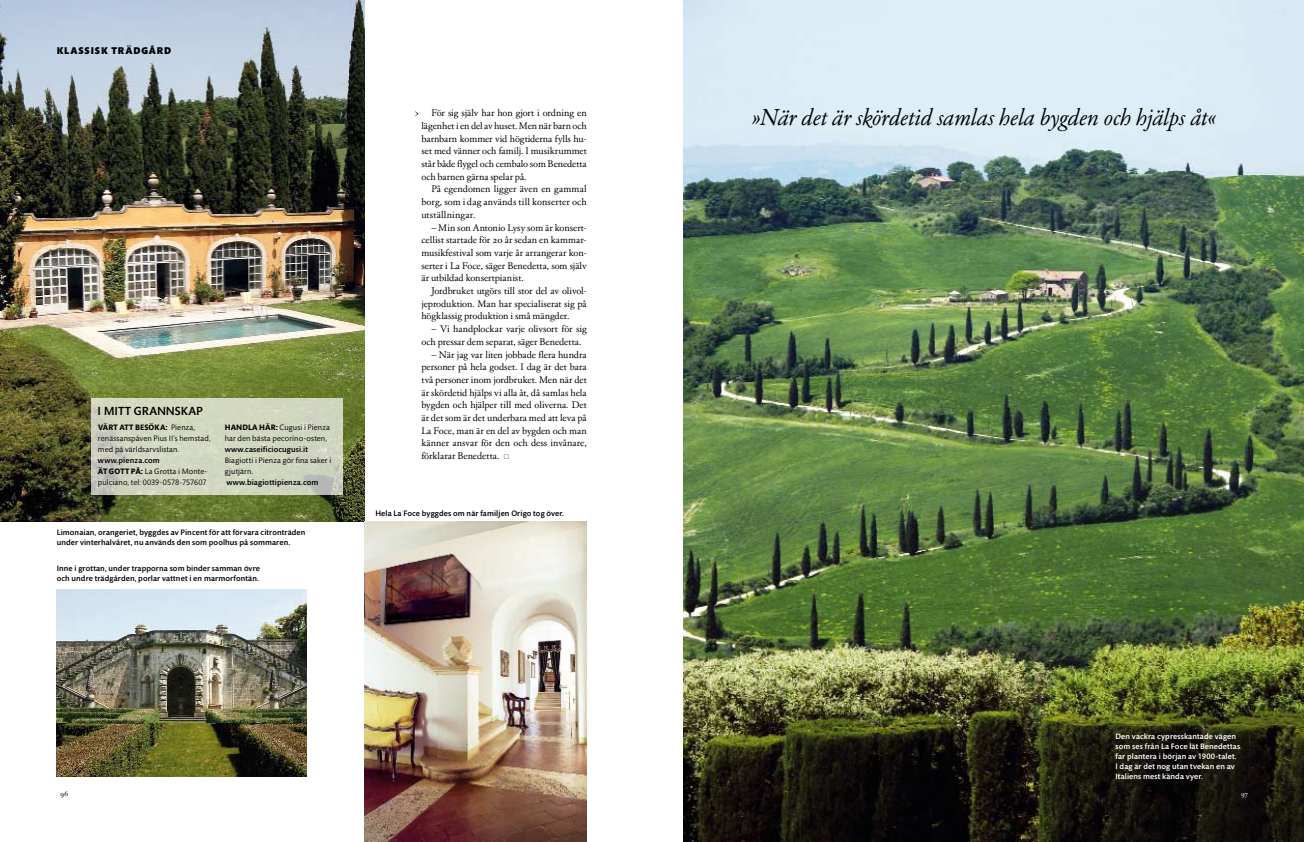
<style>
.page{position:relative;width:1304px;height:842px;background:#fff}
.page>*{position:absolute;margin:0;border:0;box-sizing:border-box;transform-origin:0 0}
.t1{font:italic 24px "Garamond Classico";color:#000}
.t2{font:500 12px "Mundo Sans";letter-spacing:-.005em;color:#000}
.t3{font:10px/12.7px "Garamond Classico";color:#000;text-align:justify}
.t4{font:900 10px "Mundo Sans";letter-spacing:.085em;color:#000}
.t5{font:500 8px/10px "Mundo Sans";letter-spacing:.015em;color:#000}
.t6{font:8px/11px "Mundo Sans";letter-spacing:.01em;color:#000}
.t7{font:500 8px/10px "Mundo Sans";letter-spacing:.015em;color:#fff}
.t8{font:7px "Garamond Classico SC";color:#000}
.t9{font:7px "Garamond Classico SC";color:#fff}
.s1{font-weight:700}
.s2{font-weight:500}
.s3{font-family:"Garamond Classico SC"}
</style>
<div class="page">
<img style="left:683px;top:0;width:621px;height:842px">
<img style="left:57px;top:590px;width:249px;height:187px">
<img style="left:0;top:0;width:365px;height:522px">
<svg style="left:91px;top:399px;width:252px;height:96px;background:#d0d4bf"></svg>
<img style="left:365px;top:522px;width:222px;height:320px">
<p class="t4" style="left:57px;top:45px;width:116px">KLASSISK TRÄDGÅRD</p>
<p class="t2" style="left:98px;top:404px;width:106px">I mitt g rannskap</p>
<p class="t6" style="left:98px;top:422px;width:114px"><span class="s1">VÄRT ATT BESÖKA:</span> Pienza, renässanspåven Pius II’s hemstad, med på världsarvslistan.</p>
<p class="t6" style="left:98px;top:455px;width:111px"><span class="s2">www.pienza.com<br></span><span class="s1">ÄT GOTT PÅ:</span> La Grotta i Monte&shy;pulciano, tel: 0039-0578-757607</p>
<p class="t6" style="left:225px;top:422px;width:107px"><span class="s1">HANDLA HÄR:</span> Cugusi i Pienza har den bästa pecorino-osten,</p>
<p class="t5" style="left:225px;top:444px;width:85px">www.caseificiocugusi.it</p>
<p class="t6" style="left:225px;top:455px;width:108px">Biagiotti i Pienza gör fina saker i gjutjärn.</p>
<p class="t5" style="left:226px;top:477px;width:94px">www.biagiottipienza.com</p>
<p class="t5" style="left:57px;top:527px;width:250px">Limonaian, orangeriet, byggdes av Pincent för att förvara citronträden under vinterhalvåret, nu används den som poolhus på sommaren.</p>
<p class="t5" style="left:57px;top:564px;width:205px">I nne i grottan, under trapporna som binder samman övre och undre trädgården, porlar vattnet i en marmorfontän.</p>
<p class="t3" style="left:421px;top:107px;width:167px;text-indent:10px">För sig själv har hon gjort i ordning en lägenhet i en del av huset. Men när barn och barnbarn kommer vid högtiderna fylls hu&shy;set med vänner och familj. I musikrummet står både flygel och cembalo som Benedetta och barnen gärna spelar på.</p>
<p class="t3" style="left:421px;top:183px;width:167px;text-indent:10px">På egendomen ligger även en gammal borg, som i dag används till konserter och utställningar.</p>
<p class="t3" style="left:421px;top:221px;width:167px;text-indent:10px">– Min son Antonio Lysy som är konsert&shy;cellist startade för <span class="s3">20</span> år sedan en kammar&shy;musikfestival som varje år arrangerar kon&shy;serter i La Foce, säger Benedetta, som själv är utbildad konsertpianist.</p>
<p class="t3" style="left:421px;top:284px;width:167px;text-indent:10px">Jordbruket utgörs till stor del av olivol&shy;jeproduktion. Man har specialiserat sig på högklassig produktion i små mängder.</p>
<p class="t3" style="left:421px;top:322px;width:167px;text-indent:10px">– Vi handplockar varje olivsort för sig och pressar dem separat, säger Benedetta.</p>
<p class="t3" style="left:421px;top:348px;width:167px;text-indent:10px">– När jag var liten jobbade flera hundra personer på hela godset. I dag är det bara två personer inom jordbruket. Men när det är skördetid hjälps vi alla åt, då samlas hela bygden och hjälper till med oliverna. Det är det som är det underbara med att leva på La Foce, man är en del av bygden och man känner ansvar för den och dess invånare, förklarar Benedetta.</p>
<p class="t5" style="left:375px;top:508px;width:190px">Hela La Foce byggdes om när familjen Origo tog över.</p>
<h1 class="t1" style="left:751px;top:103px;width:466px">»När det är skördetid samlas hela bygden och hjälps åt«</h1>
<p class="t7" style="left:1115px;top:732px;width:126px">Den vackra cypresskantade vägen som ses från La Foce lät Benedettas far plantera i början av 1900-talet.<br>I dag är det nog utan tvekan en av<br>Italiens mest kända vyer.</p>
<p class="t8" style="left:61px;top:790px;width:9px">96</p>
<p class="t9" style="left:1241px;top:790px;width:8px">97</p>
</div>
